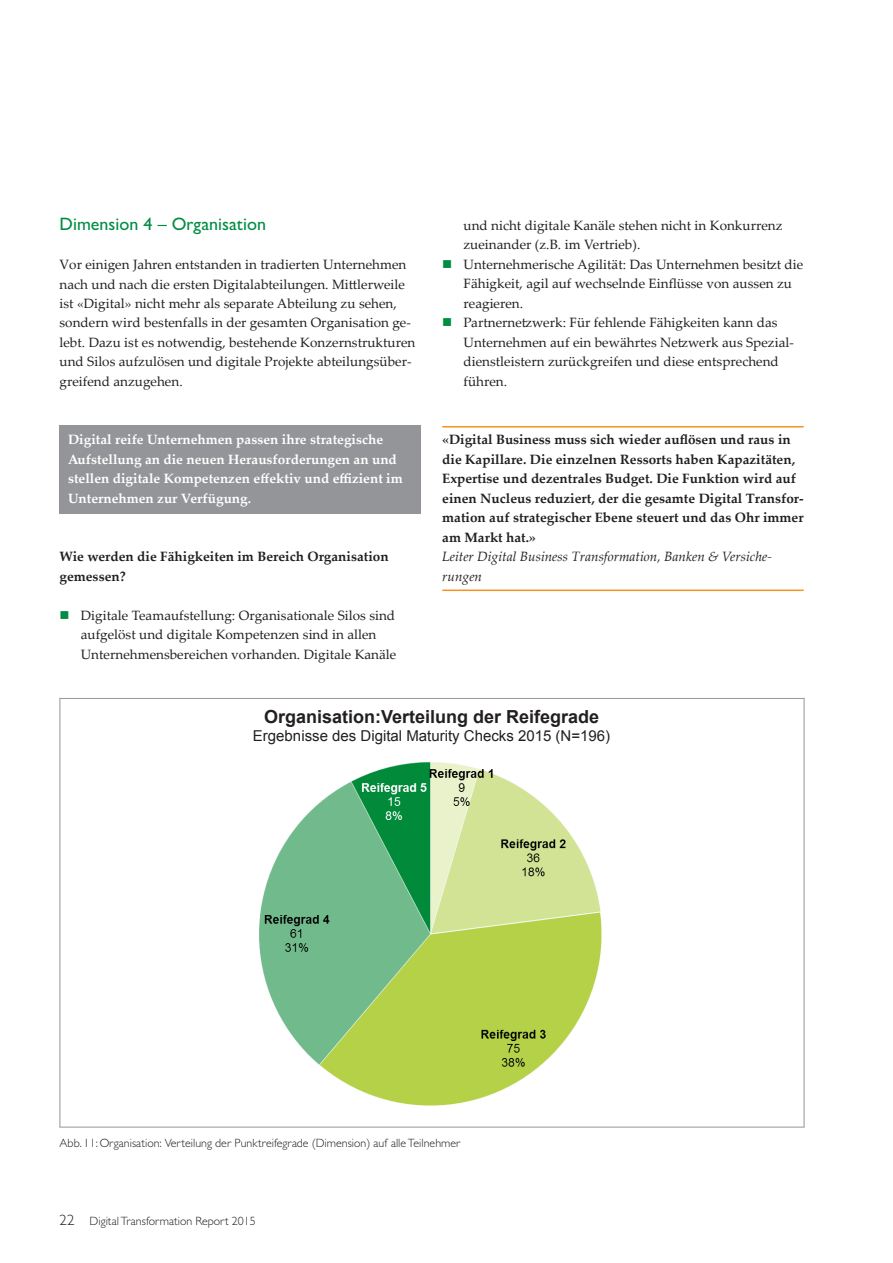
<style>
.page{position:relative;width:893px;height:1263px;background:#fff}
.page>*{position:absolute;margin:0;border:0;box-sizing:border-box;transform-origin:0 0}
.t1{font:700 18px "Arial";color:#231f20}
.t2{font:500 18px "Gill Sans MT Pro";color:#008d42}
.t3{font:15px "Arial";color:#231f20}
.t4{font:13.5px/19.5px "Palatino Linotype";color:#231f20}
.t5{font:700 13.5px/19.5px "Palatino Linotype";color:#231f20}
.t6{font:700 13.5px/19.5px "Palatino Linotype";color:#fff}
.t7{font:italic 13.5px/19.5px "Palatino Linotype";color:#231f20}
.t8{font:300 12px "Gill Sans MT Pro";color:#231f20}
.s1{font-size:15px}
</style>
<div class="page">
<div style="left:60px;top:425px;width:361px;height:89px;background:#939598"></div>
<hr style="left:442px;top:426px;width:362px;height:1px;background:#f7931d">
<hr style="left:442px;top:589px;width:362px;height:2px;background:#f7931d">
<img style="left:259px;top:762px;width:343px;height:344px">
<h1 class="t2" style="left:60px;top:213px;width:208px">Dimension 4 – Organisation</h1>
<p class="t4" style="left:60px;top:254px;width:357px">Vor einigen Jahren entstanden in tradierten Unternehmen nach und nach die ersten Digitalabteilungen. Mittlerweile ist «Digital» nicht mehr als separate Abteilung zu sehen, sondern wird bestenfalls in der gesamten Organisation ge&shy;lebt. Dazu ist es notwendig, bestehende Konzernstrukturen und Silos aufzulösen und digitale Projekte abteilungsüber&shy;greifend anzugehen.</p>
<p class="t6" style="left:68px;top:430px;width:336px">Digital reife Unternehmen passen ihre strategische Aufstellung an die neuen Herausforderungen an und stellen digitale Kompetenzen effektiv und effizient im Unternehmen zur Verfügung.</p>
<p class="t5" style="left:60px;top:547px;width:331px">Wie werden die Fähigkeiten im Bereich Organisation gemessen?</p>
<p class="t4" style="left:81px;top:605px;width:317px">Digitale Teamaufstellung: Organisationale Silos sind aufgelöst und digitale Kompetenzen sind in allen<br>Unternehmensbereichen vorhanden. Digitale Kanäle</p>
<p class="t4" style="left:463px;top:215px;width:341px">und nicht digitale Kanäle stehen nicht in Konkurrenz zueinander (z.B. im Vertrieb).<br>Unternehmerische Agilität: Das Unternehmen besitzt die Fähigkeit, agil auf wechselnde Einflüsse von aussen zu reagieren.<br>Partnernetzwerk: Für fehlende Fähigkeiten kann das Unternehmen auf ein bewährtes Netzwerk aus Spezial&shy;dienstleistern zurückgreifen und diese entsprechend führen.</p>
<p class="t5" style="left:442px;top:430px;width:363px">«Digital Business muss sich wieder auflösen und raus in die Kapillare. Die einzelnen Ressorts haben Kapazitäten, Expertise und dezentrales Budget. Die Funktion wird auf einen Nucleus reduziert, der die gesamte Digital Transfor&shy;mation auf strategischer Ebene steuert und das Ohr immer am Markt hat.»</p>
<p class="t7" style="left:442px;top:546px;width:330px">Leiter Digital Business Transformation, Banken &amp; Versiche&shy;rungen</p>
<h1 class="t1" style="left:264px;top:705px;width:337px">Organisation:Verteilung der Reifegrade</h1>
<p class="t3" style="left:253px;top:726px;width:359px">Ergebnisse des Digital Maturity Checks 2015 (N=196)</p>
<p class="t8" style="left:60px;top:1135px;width:403px">Abb. 11: Organisation: Verteilung der Punktreifegrade (Dimension) auf alle Teilnehmer</p>
<p class="t8" style="left:60px;top:1213px;width:198px"><span class="s1">22</span> Digital Transformation Report 2015</p>
</div>
